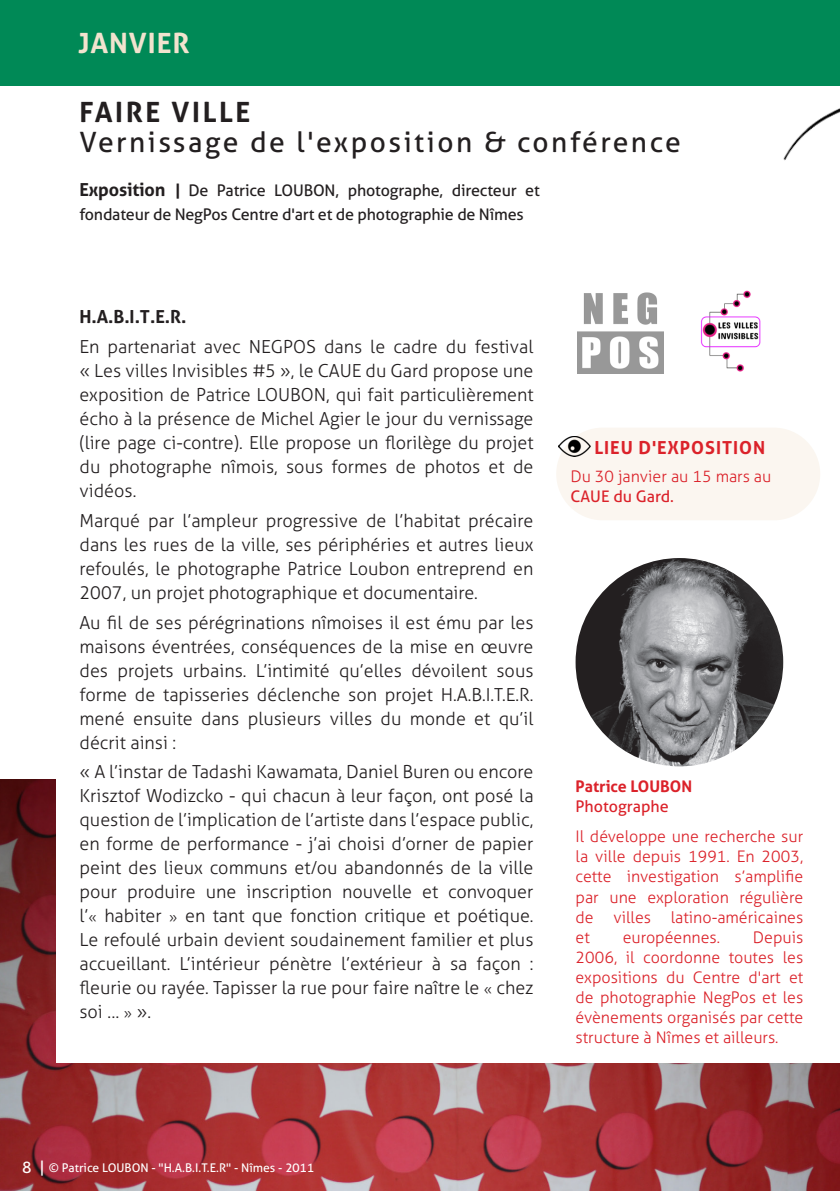
<style>
.page{position:relative;width:840px;height:1191px;background:#fff}
.page>*{position:absolute;margin:0;border:0;box-sizing:border-box;transform-origin:0 0}
.NEW_titre_even{font:28px "Aller";letter-spacing:.09em;color:#231f20}
.NEW_titre_even-2{font:700 28px "Aller";letter-spacing:.09em;color:#231f20}
.NEW_TITRE{font:700 28px "Aller";letter-spacing:.03em;color:#f2e3ce}
.NEW_texte_even{font:300 18px/24px "Aller";color:#231f20;text-align:justify}
.NEW_PUBLIC{font:700 18px "Aller";letter-spacing:.05em;color:#db222a}
.NEW_texte_even-2{font:700 18px "Aller";color:#231f20}
.NEW_Leg_Photo{font:300 16px/20px "Aller";color:#db222a;text-align:justify}
.NEW_type_even_AG{font:16px/24px "Aller";letter-spacing:-.01em;color:#231f20}
.NEW_Leg_Photo-2{font:700 16px "Aller";color:#db222a}
.NEW_Leg_Photo-3{font:16px "Aller";color:#db222a}
.NEW_Leg_Photo-4{font:16px "Aller";color:#fff}
.t1{font:12px "Aller";color:#fff}
.s1{font-weight:700;font-size:18px}
.s2{font-weight:700}
.s3{font-size:14px}
.s4{font-weight:400}
</style>
<div class="page">
<img style="left:0;top:779px;width:839px;height:412px">
<div style="left:550px;top:770px;width:289px;height:292px;background:#fff"></div>
<div style="left:0;top:0;width:839px;height:85px;background:#008956"></div>
<div style="left:57px;top:310px;width:499px;height:752px;background:#fff"></div>
<img style="left:577px;top:292px;width:85px;height:82px">
<img style="left:575px;top:558px;width:207px;height:208px;border-radius:104px">
<div style="left:556px;top:427px;width:263px;height:93px;background:#fbf6f0;border-radius:46px"></div>
<img style="left:558px;top:437px;width:32px;height:19px">
<img style="left:510px;top:85px;width:329px;height:76px">
<img style="left:700px;top:290px;width:61px;height:82px">
<p class="NEW_TITRE" style="left:78px;top:25px;width:113px">JANVIER</p>
<p class="NEW_titre_even-2" style="left:79px;top:94px;width:172px">FAIRE VILLE</p>
<p class="NEW_titre_even" style="left:79px;top:125px;width:602px">Vernissage de l'exposition &amp; conférence</p>
<p class="NEW_type_even_AG" style="left:79px;top:178px;width:461px"><span class="s1">Exposition</span> <span class="s2">|</span> De Patrice LOUBON, photographe, directeur et fondateur de NegPos Centre d'art et de photographie de Nîmes</p>
<p class="NEW_texte_even-2" style="left:79px;top:305px;width:108px">H.A.B.I.T.E.R.</p>
<p class="NEW_texte_even" style="left:79px;top:334px;width:455px">En partenariat avec NEGPOS dans le cadre du festival « Les villes Invisibles #5 », le CAUE du Gard propose une exposition de Patrice LOUBON, qui fait particulièrement écho à la présence de Michel Agier le jour du vernissage (lire page ci-contre). Elle propose un florilège du projet du photographe nîmois, sous formes de photos et de vidéos.</p>
<p class="NEW_texte_even" style="left:79px;top:508px;width:455px">Marqué par l’ampleur progressive de l’habitat précaire dans les rues de la ville, ses périphéries et autres lieux refoulés, le photographe Patrice Loubon entreprend en 2007, un projet photographique et documentaire.</p>
<p class="NEW_texte_even" style="left:79px;top:610px;width:455px">Au fil de ses pérégrinations nîmoises il est ému par les maisons éventrées, conséquences de la mise en œuvre des projets urbains. L’intimité qu’elles dévoilent sous forme de tapisseries déclenche son projet H.A.B.I.T.E.R. mené ensuite dans plusieurs villes du monde et qu’il décrit ainsi :</p>
<p class="NEW_texte_even" style="left:79px;top:759px;width:455px">« A l’instar de Tadashi Kawamata, Daniel Buren ou encore Krisztof Wodizcko - qui chacun à leur façon, ont posé la question de l’implication de l’artiste dans l’espace public, en forme de performance - j’ai choisi d’orner de papier peint des lieux communs et/ou abandonnés de la ville pour produire une inscription nouvelle et convoquer l’<span class="s3">«</span> habiter <span class="s3">»</span> en tant que fonction critique et poétique.<br>Le refoulé urbain devient soudainement familier et plus accueillant. L’intérieur pénètre l’extérieur à sa façon : fleurie ou rayée. Tapisser la rue pour faire naître le <span class="s3">«</span> chez soi … <span class="s3">»</span> ».</p>
<p class="NEW_PUBLIC" style="left:594px;top:436px;width:172px">LIEU D'EXPOSITION</p>
<p class="NEW_Leg_Photo" style="left:570px;top:466px;width:202px">Du 30 janvier au 15 mars au<br><span class="s4">CAUE du Gard.</span></p>
<p class="NEW_Leg_Photo-2" style="left:575px;top:776px;width:118px">Patrice LOUBON</p>
<p class="NEW_Leg_Photo-3" style="left:575px;top:796px;width:94px">Photographe</p>
<p class="NEW_Leg_Photo" style="left:575px;top:826px;width:229px">Il développe une recherche sur la ville depuis 1991. En 2003, cette investigation s’amplifie par une exploration régulière de villes latino-américaines et</p>
<p class="NEW_Leg_Photo" style="left:575px;top:926px;width:229px;text-indent:177px">Depuis 2006, il coordonne toutes les expositions du Centre d'art et de photographie NegPos et les évènements organisés par cette structure à Nîmes et ailleurs.</p>
<p class="NEW_Leg_Photo" style="left:622px;top:926px;width:99px">européennes.</p>
<p class="NEW_Leg_Photo-4" style="left:22px;top:1157px;width:24px">8 |</p>
<p class="t1" style="left:49px;top:1160px;width:266px">© Patrice LOUBON - "H.A.B.I.T.E.R" - Nîmes - 2011</p>
</div>
